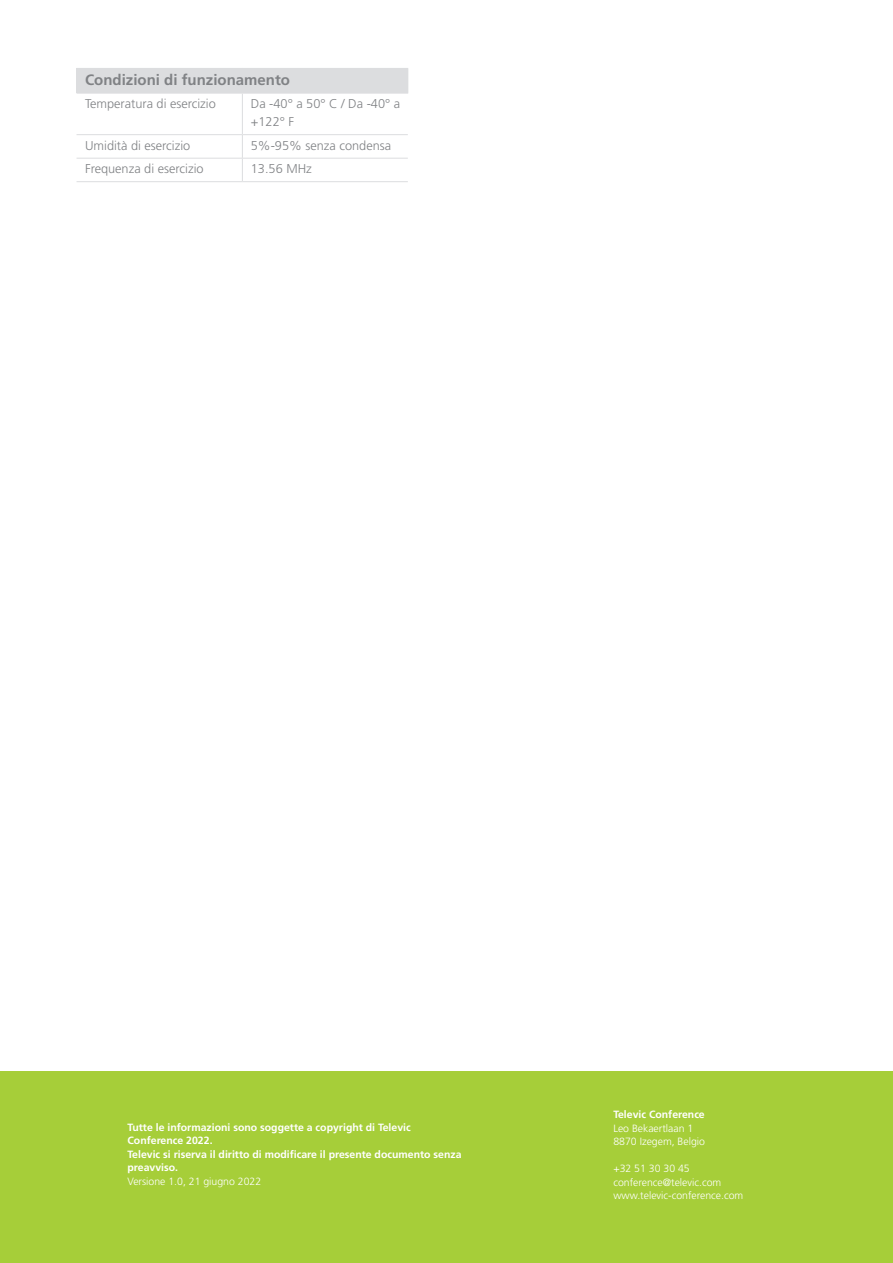
<style>
.page{position:relative;width:893px;height:1263px;background:#fff}
.page>*{position:absolute;margin:0;border:0;box-sizing:border-box;transform-origin:0 0}
.Titel_-_cell{font:700 15px "Frutiger LT Std";color:#808285}
.Text_-_cell{font:300 12.75px/18px "Frutiger LT Std";color:#808285}
.t1{font:700 10.5px/13.5px "Frutiger LT Std";color:#fff}
.t2{font:300 10.5px/13.5px "Frutiger LT Std";color:#fff}
</style>
<div class="page">
<div style="left:0;top:1071px;width:893px;height:192px;background:#a6ce39"></div>
<div style="left:77px;top:68px;width:331px;height:25px;background:#dcdddf"></div>
<hr style="left:242px;top:94px;width:1px;height:40px;background:#dcdddf">
<svg style="left:242px;top:135px;width:1px;height:46px"></svg>
<hr style="left:77px;top:93px;width:165px;height:1px;background:#dcdddf">
<hr style="left:242px;top:93px;width:166px;height:1px;background:#dcdddf">
<hr style="left:77px;top:134px;width:165px;height:1px;background:#dcdddf">
<hr style="left:242px;top:134px;width:166px;height:1px;background:#dcdddf">
<hr style="left:77px;top:158px;width:165px;height:1px;background:#dcdddf">
<hr style="left:242px;top:158px;width:166px;height:1px;background:#dcdddf">
<hr style="left:77px;top:181px;width:165px;height:1px;background:#dcdddf">
<hr style="left:242px;top:181px;width:166px;height:1px;background:#dcdddf">
<p class="Titel_-_cell" style="left:85px;top:71px;width:207px">Condizioni di funzionamento</p>
<p class="Text_-_cell" style="left:85px;top:95px;width:132px">Temperatura di esercizio</p>
<p class="Text_-_cell" style="left:251px;top:95px;width:151px">Da -40° a 50° C / Da -40° a +122° F</p>
<p class="Text_-_cell" style="left:85px;top:136px;width:107px">Umidità di esercizio</p>
<p class="Text_-_cell" style="left:251px;top:136px;width:142px">5%-95% senza condensa</p>
<p class="Text_-_cell" style="left:85px;top:160px;width:120px">Frequenza di esercizio</p>
<p class="Text_-_cell" style="left:251px;top:160px;width:62px">13.56 MHz</p>
<p class="t1" style="left:128px;top:1120px;width:335px">Tutte le informazioni sono soggette a copyright di Televic Conference 2022.<br>Televic si riserva il diritto di modificare il presente documento senza preavviso.</p>
<p class="t2" style="left:128px;top:1174px;width:135px">Versione 1.0, 21 giugno 2022</p>
<p class="t1" style="left:613px;top:1108px;width:93px">Televic Conference</p>
<p class="t2" style="left:613px;top:1121px;width:93px">Leo Bekaertlaan 1<br>8870 Izegem, Belgio</p>
<p class="t2" style="left:613px;top:1162px;width:131px">+32 51 30 30 45 conference@televic.com www.televic-conference.com</p>
</div>
